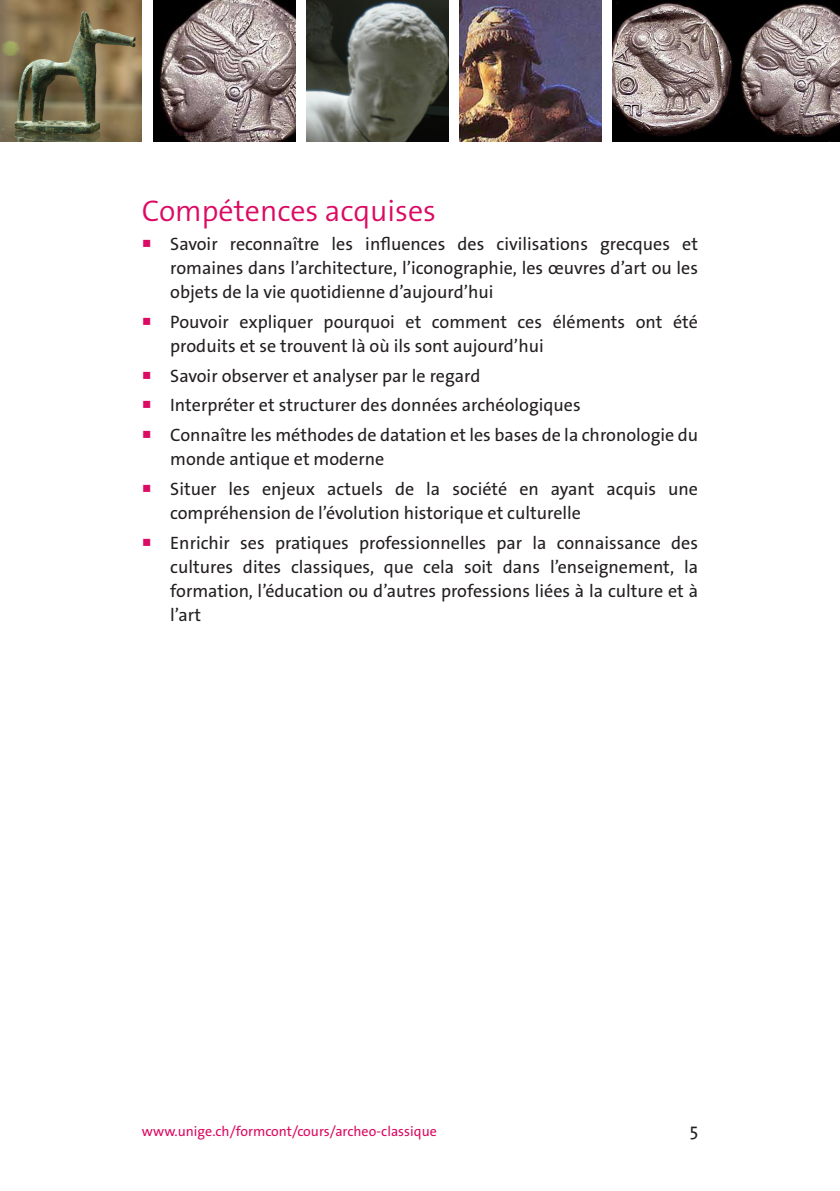
<style>
.page{position:relative;width:840px;height:1191px;background:#fff}
.page>*{position:absolute;margin:0;border:0;box-sizing:border-box;transform-origin:0 0}
.texte{font:300 30px "The Sans Os F";color:#db0a62}
.texte-2{font:18px/24px "The Sans Os F";color:#231f20}
.t1{font:14px "The Sans Os F";color:#db0a62}
.s1{color:#db0a62}
</style>
<div class="page">
<img style="left:0;top:0;width:142px;height:142px">
<img style="left:153px;top:0;width:142px;height:142px">
<img style="left:306px;top:0;width:142px;height:142px">
<img style="left:459px;top:0;width:142px;height:142px">
<img style="left:612px;top:0;width:227px;height:142px">
<p class="texte" style="left:142px;top:191px;width:295px">Compétences acquises</p>
<p class="texte-2" style="left:170px;top:232px;width:529px;text-align:justify;text-indent:-28px"><span class="s1">○</span> Savoir reconnaître les influences des civilisations grecques et romaines dans l’architecture, l’iconographie, les œuvres d’art ou les objets de la vie quotidienne d’aujourd’hui</p>
<p class="texte-2" style="left:170px;top:310px;width:529px;text-indent:-28px"><span class="s1">○</span> Pouvoir expliquer pourquoi et comment ces éléments ont été produits et se trouvent là où ils sont aujourd’hui</p>
<p class="texte-2" style="left:142px;top:364px;width:340px"><span class="s1">○</span> Savoir observer et analyser par le regard</p>
<p class="texte-2" style="left:142px;top:393px;width:440px"><span class="s1">○</span> Interpréter et structurer des données archéologiques</p>
<p class="texte-2" style="left:170px;top:423px;width:529px;text-indent:-28px"><span class="s1">○</span> Connaître les méthodes de datation et les bases de la chronologie du monde antique et moderne</p>
<p class="texte-2" style="left:170px;top:477px;width:529px;text-indent:-28px"><span class="s1">○</span> Situer les enjeux actuels de la société en ayant acquis une compréhension de l’évolution historique et culturelle</p>
<p class="texte-2" style="left:170px;top:530px;width:529px;text-align:justify;text-indent:-28px"><span class="s1">○</span> Enrichir ses pratiques professionnelles par la connaissance des cultures dites classiques, que cela soit dans l’enseignement, la formation, l’éducation ou d’autres professions liées à la culture et à l’art</p>
<p class="t1" style="left:142px;top:1122px;width:296px">www.unige.ch/formcont/cours/archeo-classique</p>
<p class="texte-2" style="left:689px;top:1118px;width:10px">5</p>
</div>
